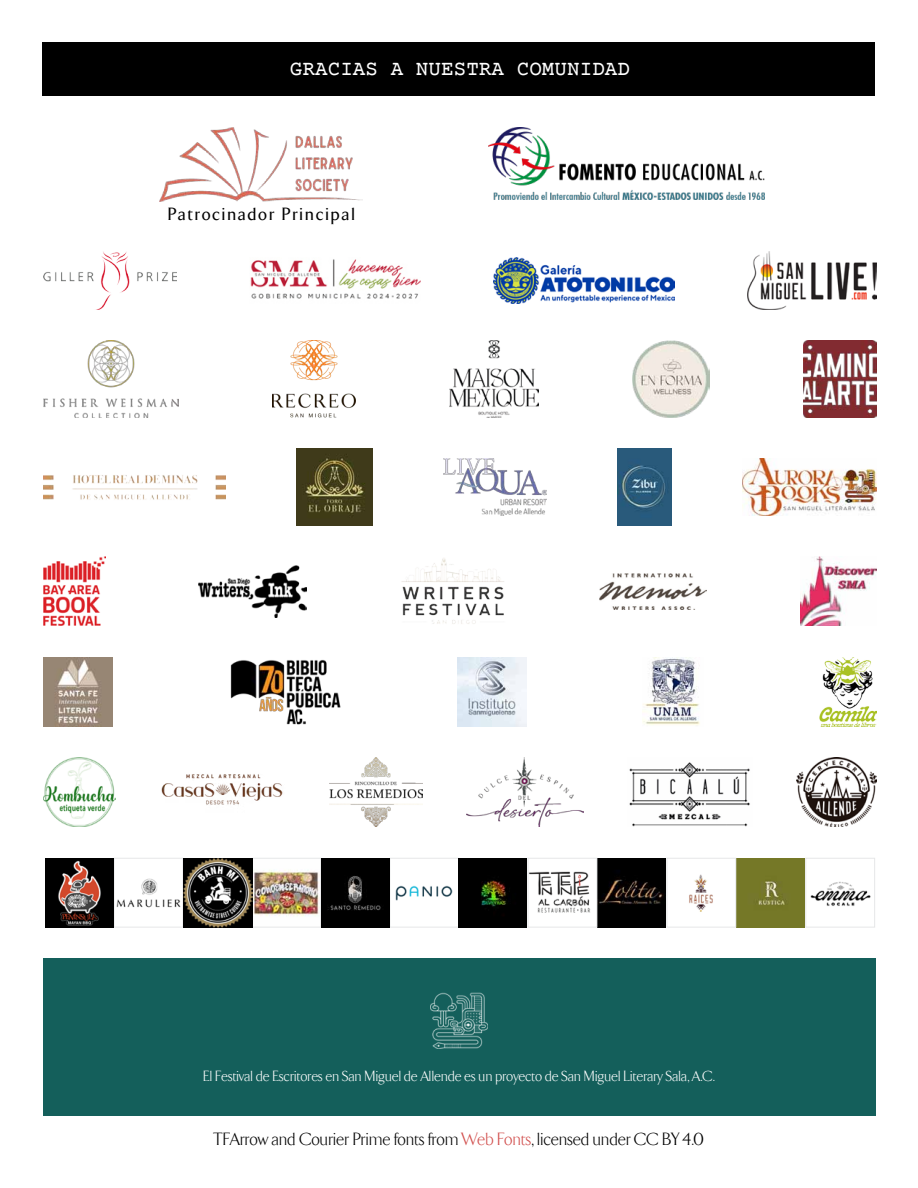
<style>
.page{position:relative;width:918px;height:1188px;background:#fff}
.page>*{position:absolute;margin:0;border:0;box-sizing:border-box;transform-origin:0 0}
.t1{font:21px "Courier Prime";color:#fff}
.t2{font:300 18px "TF Arrow";color:#000}
.t3{font:500 18px "TF Arrow";letter-spacing:.1em;color:#000}
.t4{font:300 15px "TF Arrow";color:#fff}
.s1{color:#d14d4b}
</style>
<div class="page">
<div style="left:43px;top:43px;width:832px;height:53px;background:#000"></div>
<div style="left:43px;top:959px;width:833px;height:157px;background:#145f5b"></div>
<img style="left:430px;top:993px;width:58px;height:56px">
<img style="left:160px;top:127px;width:203px;height:74px">
<img style="left:488px;top:127px;width:277px;height:72px">
<img style="left:444px;top:458px;width:103px;height:58px">
<img style="left:43px;top:475px;width:182px;height:25px">
<img style="left:743px;top:458px;width:133px;height:58px">
<img style="left:618px;top:449px;width:54px;height:76px">
<img style="left:296px;top:449px;width:77px;height:76px">
<img style="left:633px;top:341px;width:76px;height:76px">
<img style="left:804px;top:341px;width:72px;height:76px">
<img style="left:273px;top:341px;width:82px;height:76px">
<img style="left:43px;top:341px;width:136px;height:76px">
<img style="left:449px;top:341px;width:90px;height:76px">
<img style="left:747px;top:252px;width:129px;height:57px">
<img style="left:493px;top:258px;width:182px;height:46px">
<img style="left:43px;top:252px;width:134px;height:57px">
<img style="left:250px;top:259px;width:171px;height:40px">
<img style="left:401px;top:558px;width:103px;height:66px">
<img style="left:43px;top:557px;width:62px;height:69px">
<img style="left:800px;top:557px;width:76px;height:69px">
<img style="left:199px;top:566px;width:107px;height:51px">
<img style="left:600px;top:574px;width:107px;height:35px">
<img style="left:43px;top:657px;width:69px;height:69px">
<img style="left:230px;top:659px;width:111px;height:66px">
<img style="left:457px;top:657px;width:69px;height:69px">
<img style="left:642px;top:657px;width:58px;height:69px">
<img style="left:820px;top:657px;width:56px;height:69px">
<img style="left:45px;top:858px;width:826px;height:69px">
<div style="left:390px;top:858px;width:69px;height:69px;border:1px solid #e6e7e8"></div>
<div style="left:252px;top:858px;width:69px;height:69px;border:1px solid #e6e7e8"></div>
<div style="left:114px;top:858px;width:69px;height:69px;border:1px solid #e6e7e8"></div>
<div style="left:806px;top:858px;width:69px;height:69px;border:1px solid #e6e7e8"></div>
<div style="left:667px;top:858px;width:69px;height:69px;border:1px solid #e6e7e8"></div>
<div style="left:528px;top:858px;width:69px;height:69px;border:1px solid #e6e7e8"></div>
<img style="left:43px;top:758px;width:73px;height:69px">
<img style="left:161px;top:774px;width:122px;height:31px">
<img style="left:467px;top:758px;width:116px;height:69px">
<img style="left:329px;top:758px;width:93px;height:69px">
<img style="left:797px;top:758px;width:79px;height:69px">
<img style="left:629px;top:762px;width:121px;height:65px">
<h1 class="t1" style="left:290px;top:57px;width:342px">GRACIAS A NUESTRA COMUNIDAD</h1>
<p class="t3" style="left:168px;top:205px;width:189px">Patrocinador Principal</p>
<p class="t4" style="left:203px;top:1068px;width:513px">El Festival de Escritores en San Miguel de Allende es un proyecto de San Miguel Literary Sala, A.C.</p>
<p class="t2" style="left:214px;top:1130px;width:492px">TFArrow and Courier Prime fonts from <span class="s1">Web Fonts</span>, licensed under CC BY 4.0</p>
</div>
